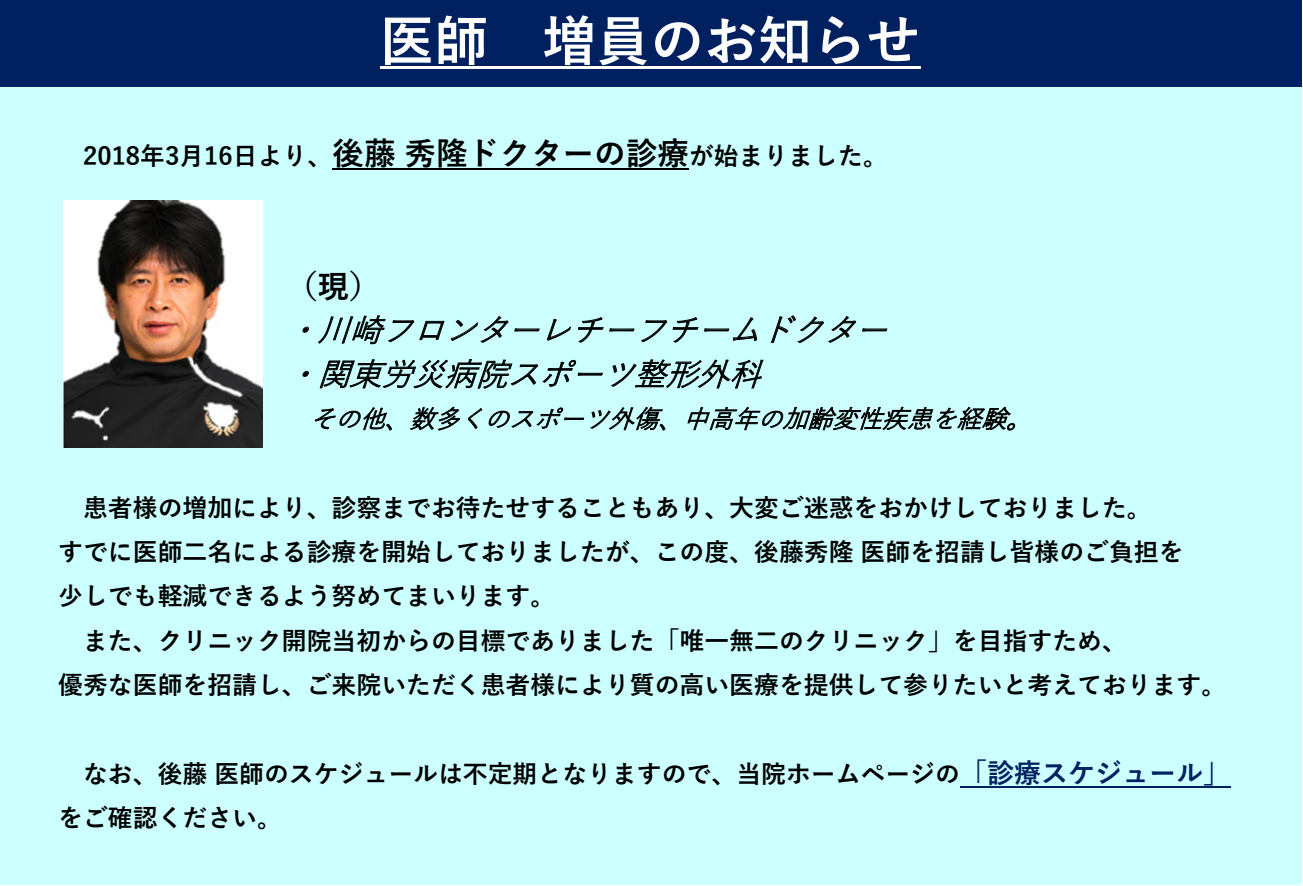
<style>
.page{position:relative;width:1303px;height:886px;background:#fff}
.page>*{position:absolute;margin:0;border:0;box-sizing:border-box;transform-origin:0 0}
.t1{font:700 54px "Yu Gothic";color:#fff}
.t2{font:italic 31.5px/44.3px "Yu Gothic";color:#000}
.t3{font:700 31.5px "Yu Gothic";color:#000}
.t4{font:700 24.75px/44.3px "Yu Gothic";color:#000}
.t5{font:italic 24.75px "Yu Gothic";color:#000}
.s1{font-size:31.5px}
.s2{font-size:27px;color:#002060}
</style>
<div class="page">
<div style="left:0;top:0;width:1301px;height:87px;background:#002060"></div>
<div style="left:0;top:87px;width:1301px;height:797px;background:#cff"></div>
<hr style="left:332px;top:168px;width:357px;height:1px;background:#000">
<svg style="left:302px;top:326px;width:7px;height:7px"></svg>
<svg style="left:318px;top:315px;width:570px;height:30px"></svg>
<svg style="left:302px;top:371px;width:7px;height:6px"></svg>
<svg style="left:319px;top:359px;width:445px;height:30px"></svg>
<svg style="left:315px;top:407px;width:77px;height:24px"></svg>
<svg style="left:409px;top:406px;width:257px;height:25px"></svg>
<svg style="left:687px;top:406px;width:329px;height:25px"></svg>
<hr style="left:959px;top:786px;width:270px;height:1px;background:#002060">
<hr style="left:380px;top:66px;width:540px;height:3px;background:#fff">
<img style="left:64px;top:201px;width:199px;height:246px">
<h1 class="t1" style="left:380px;top:10px;width:541px">医師　増員のお知らせ</h1>
<p class="t4" style="left:83px;top:134px;width:806px">2018年3月16日より、<span class="s1">後藤秀隆ドクターの診療</span>が始まりました。</p>
<p class="t3" style="left:286px;top:268px;width:96px">（現）</p>
<p class="t2" style="left:286px;top:304px;width:618px">・川崎フロンターレチーフチームドクター・関東労災病院スポーツ整形外科</p>
<p class="t5" style="left:310px;top:396px;width:735px">その他、数多くのスポーツ外傷、中高年の加齢変性疾患を経験。</p>
<p class="t4" style="left:58px;top:486px;width:1169px">　患者様の増加により、診察までお待たせすることもあり、大変ご迷惑をおかけしておりました。<br>すでに医師二名による診療を開始しておりましたが、この度、後藤秀隆医師を招請し皆様のご負担を<br>少しでも軽減できるよう努めてまいります。<br>　また、クリニック開院当初からの目標でありました「唯一無二のクリニック」を目指すため、<br>優秀な医師を招請し、ご来院いただく患者様により質の高い医療を提供して参りたいと考えております。</p>
<p class="t4" style="left:58px;top:753px;width:1173px;line-height:43.4px">　なお、後藤医師のスケジュールは不定期となりますので、当院ホームページの<span class="s2">「診療スケジュール」</span>をご確認ください。</p>
</div>
